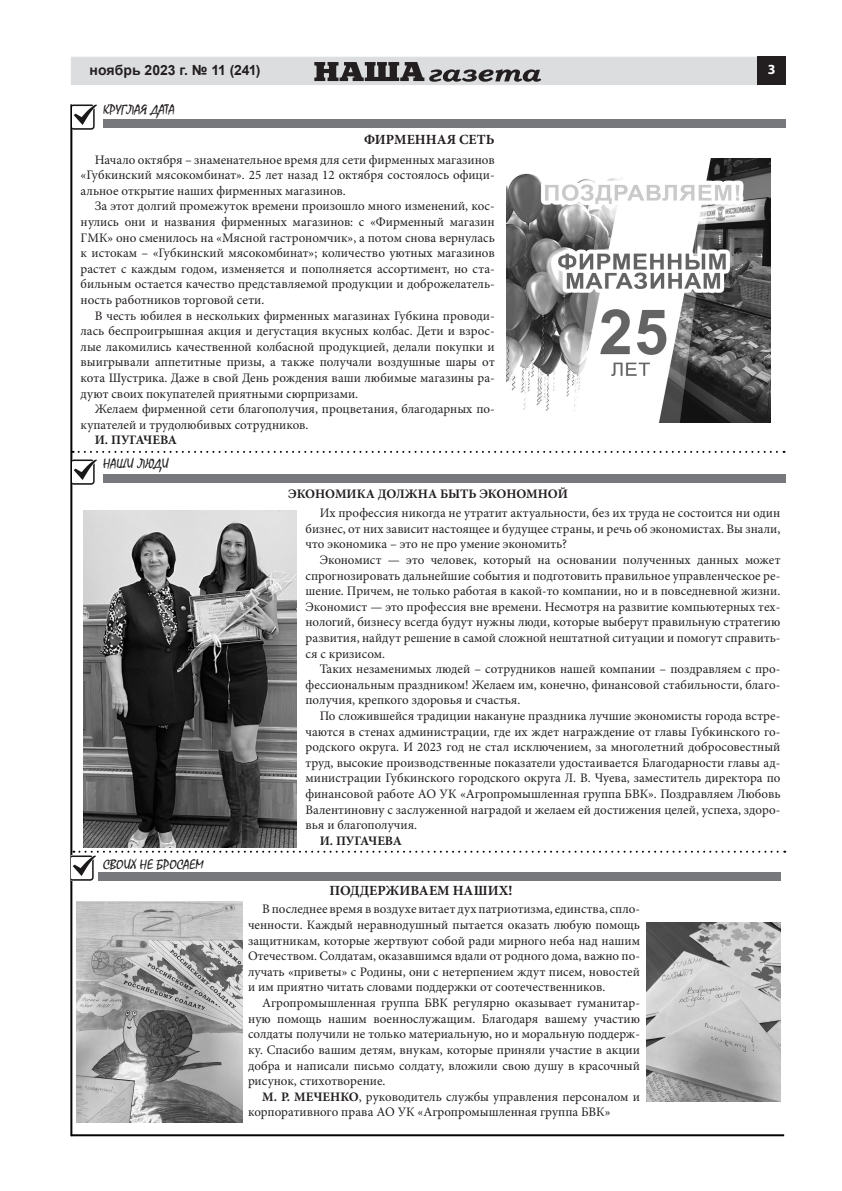
<style>
.page{position:relative;width:842px;height:1191px;background:#fff}
.page>*{position:absolute;margin:0;border:0;box-sizing:border-box;transform-origin:0 0}
.подпись_к_фото{font:14px "Mistral";color:#231f20}
.подпись_к_фото-2{font:700 14px "Minion Pro";color:#231f20}
.Основной_текст_1_доп{font:700 14px "Arial";color:#231f20}
.Основной_текст_2_доп{font:700 14px "Myriad Pro";color:#fff}
.подпись_к_фото-3{font:13px/15.6px "Minion Pro";color:#231f20;text-align:justify}
.подпись_к_фото-4{font:700 13px "Minion Pro";letter-spacing:-.005em;color:#231f20}
.s1{font-weight:700}
</style>
<div class="page">
<div style="left:71px;top:57px;width:689px;height:28px;background:#dcdddf"></div>
<div style="left:757px;top:57px;width:28px;height:28px;background:#231f20"></div>
<svg style="left:314px;top:62px;width:227px;height:20px"></svg>
<hr style="left:70px;top:104px;width:2px;height:1032px;background:#040503">
<hr style="left:71px;top:1134px;width:713px;height:2px;background:#040503">
<img style="left:72px;top:104px;width:25px;height:25px">
<div style="left:103px;top:119px;width:682px;height:8px;background:#76787b"></div>
<svg style="left:73px;top:451px;width:711px;height:2px"></svg>
<div style="left:103px;top:474px;width:682px;height:8px;background:#76787b"></div>
<img style="left:72px;top:459px;width:25px;height:25px">
<svg style="left:73px;top:850px;width:712px;height:2px"></svg>
<img style="left:71px;top:855px;width:25px;height:25px">
<div style="left:98px;top:872px;width:682px;height:9px;background:#76787b"></div>
<img style="left:507px;top:159px;width:264px;height:264px">
<img style="left:84px;top:511px;width:212px;height:336px">
<img style="left:77px;top:901px;width:165px;height:221px">
<img style="left:646px;top:922px;width:134px;height:179px">
<p class="Основной_текст_1_доп" style="left:90px;top:61px;width:172px">ноябрь 2023 г. № 11 (241)</p>
<p class="Основной_текст_2_доп" style="left:768px;top:60px;width:9px">3</p>
<p class="подпись_к_фото" style="left:103px;top:101px;width:73px">КРУГЛАЯ ДАТА</p>
<p class="подпись_к_фото-2" style="left:364px;top:130px;width:132px">ФИРМЕННАЯ СЕТЬ</p>
<p class="подпись_к_фото-3" style="left:81px;top:152px;width:416px;text-indent:14px">Начало октября – знаменательное время для сети фирменных магазинов «Губкинский мясокомбинат». 25 лет назад 12 октября состоялось офици&shy;альное открытие наших фирменных магазинов.</p>
<p class="подпись_к_фото-3" style="left:81px;top:198px;width:416px;text-indent:14px">За этот долгий промежуток времени произошло много изменений, кос&shy;нулись они и названия фирменных магазинов: с «Фирменный магазин ГМК» оно сменилось на «Мясной гастрономчик», а потом снова вернулась к истокам – «Губкинский мясокомбинат»; количество уютных магазинов растет с каждым годом, изменяется и пополняется ассортимент, но ста&shy;бильным остается качество представляемой продукции и доброжелатель&shy;ность работников торговой сети.</p>
<p class="подпись_к_фото-3" style="left:81px;top:308px;width:416px;text-indent:14px">В честь юбилея в нескольких фирменных магазинах Губкина проводи&shy;лась беспроигрышная акция и дегустация вкусных колбас. Дети и взрос&shy;лые лакомились качественной колбасной продукцией, делали покупки и выигрывали аппетитные призы, а также получали воздушные шары от кота Шустрика. Даже в свой День рождения ваши любимые магазины ра&shy;дуют своих покупателей приятными сюрпризами.</p>
<p class="подпись_к_фото-3" style="left:81px;top:401px;width:416px;text-indent:14px">Желаем фирменной сети благополучия, процветания, благодарных по&shy;купателей и трудолюбивых сотрудников.</p>
<p class="подпись_к_фото-4" style="left:95px;top:431px;width:84px">И. ПУГАЧЕВА</p>
<p class="подпись_к_фото" style="left:103px;top:455px;width:67px">НАШИ ЛЮДИ</p>
<p class="подпись_к_фото" style="left:103px;top:856px;width:102px">СВОИХ НЕ БРОСАЕМ</p>
<p class="подпись_к_фото-4" style="left:288px;top:485px;width:281px">ЭКОНОМИКА ДОЛЖНА БЫТЬ ЭКОНОМНОЙ</p>
<p class="подпись_к_фото-3" style="left:306px;top:505px;width:476px;text-indent:14px">Их профессия никогда не утратит актуальности, без их труда не состоится ни один бизнес, от них зависит настоящее и будущее страны, и речь об экономистах. Вы знали, что экономика – это не про умение экономить?</p>
<p class="подпись_к_фото-3" style="left:306px;top:552px;width:476px;text-indent:14px">Экономист — это человек, который на основании полученных данных может спрогнозировать дальнейшие события и подготовить правильное управленческое ре&shy;шение. Причем, не только работая в какой-то компании, но и в повседневной жизни.<br>Экономист — это профессия вне времени. Несмотря на развитие компьютерных тех&shy;нологий, бизнесу всегда будут нужны люди, которые выберут правильную стратегию развития, найдут решение в самой сложной нештатной ситуации и помогут справить&shy;ся с кризисом.</p>
<p class="подпись_к_фото-3" style="left:306px;top:661px;width:476px;text-indent:14px">Таких незаменимых людей – сотрудников нашей компании – поздравляем с про&shy;фессиональным праздником! Желаем им, конечно, финансовой стабильности, благо&shy;получия, крепкого здоровья и счастья.</p>
<p class="подпись_к_фото-3" style="left:306px;top:708px;width:476px;text-indent:14px">По сложившейся традиции накануне праздника лучшие экономисты города встре&shy;чаются в стенах администрации, где их ждет награждение от главы Губкинского го&shy;родского округа. И 2023 год не стал исключением, за многолетний добросовестный труд, высокие производственные показатели удостаивается Благодарности главы ад&shy;министрации Губкинского городского округа Л. В. Чуева, заместитель директора по финансовой работе АО УК «Агропромышленная группа БВК». Поздравляем Любовь Валентиновну с заслуженной наградой и желаем ей достижения целей, успеха, здоро&shy;вья и благополучия.</p>
<p class="подпись_к_фото-4" style="left:320px;top:831px;width:84px">И. ПУГАЧЕВА</p>
<p class="подпись_к_фото-2" style="left:329px;top:880px;width:184px">ПОДДЕРЖИВАЕМ НАШИХ!</p>
<p class="подпись_к_фото-3" style="left:248px;top:901px;width:393px;text-indent:14px">В последнее время в воздухе витает дух патриотизма, единства, спло&shy;ченности. Каждый неравнодушный пытается оказать любую помощь защитникам, которые жертвуют собой ради мирного неба над нашим Отечеством. Солдатам, оказавшимся вдали от родного дома, важно по&shy;лучать «приветы» с Родины, они с нетерпением ждут писем, новостей и им приятно читать словами поддержки от соотечественников.</p>
<p class="подпись_к_фото-3" style="left:248px;top:995px;width:393px;text-indent:14px">Агропромышленная группа БВК регулярно оказывает гуманитар&shy;ную помощь нашим военнослужащим. Благодаря вашему участию солдаты получили не только материальную, но и моральную поддерж&shy;ку. Спасибо вашим детям, внукам, которые приняли участие в акции добра и написали письмо солдату, вложили свою душу в красочный рисунок, стихотворение.</p>
<p class="подпись_к_фото-3" style="left:248px;top:1088px;width:393px;text-indent:14px"><span class="s1">М. Р. МЕЧЕНКО</span>, руководитель службы управления персоналом и корпоративного права АО УК «Агропромышленная группа БВК»</p>
</div>
